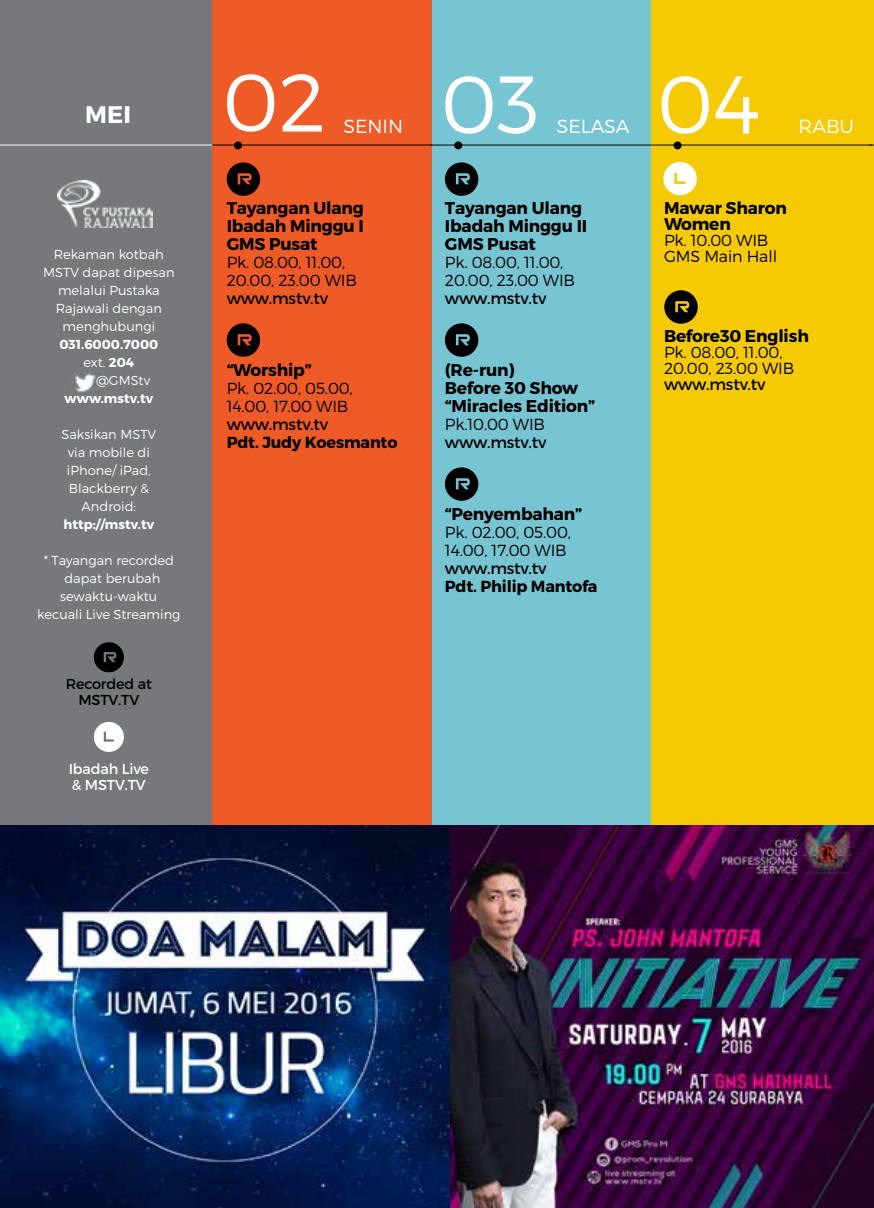
<style>
.page{position:relative;width:874px;height:1208px;background:#fff}
.page>*{position:absolute;margin:0;border:0;box-sizing:border-box;transform-origin:0 0}
.t1{font:300 81.6px "Montserrat";color:#fff}
.t2{font:700 24px "Montserrat";color:#fff}
.t3{font:300 19px "Montserrat";color:#fff}
.t4{font:700 17px/18px "Montserrat";letter-spacing:-.01em;color:#000}
.t5{font:300 16px/18px "Montserrat";letter-spacing:-.01em;color:#000}
.t6{font:16px "Montserrat";letter-spacing:-.01em;color:#000}
.t7{font:700 16px "Montserrat";letter-spacing:-.01em;color:#000}
.t8{font:14.4px/16.2px "Montserrat";letter-spacing:-.01em;color:#fff}
.t9{font:14.4px/16.2px "Montserrat";letter-spacing:-.01em;color:#000;text-align:center}
.t10{font:300 13px/18px "Montserrat";color:#fff;text-align:center}
.t11{font:700 13px/18px "Montserrat";color:#fff;text-align:center}
.s1{font-weight:300}
</style>
<div class="page">
<div style="left:0;top:0;width:217px;height:827px;background:#77787b"></div>
<div style="left:432px;top:0;width:220px;height:827px;background:#77c5d2"></div>
<div style="left:212px;top:0;width:220px;height:827px;background:#ee5b27"></div>
<div style="left:651px;top:0;width:222px;height:827px;background:#f5ca02"></div>
<img style="left:58px;top:180px;width:95px;height:47px">
<svg style="left:226px;top:162px;width:34px;height:34px"></svg>
<img style="left:75px;top:373px;width:21px;height:19px">
<svg style="left:226px;top:323px;width:34px;height:34px"></svg>
<svg style="left:444px;top:162px;width:34px;height:34px"></svg>
<svg style="left:444px;top:323px;width:34px;height:34px"></svg>
<svg style="left:444px;top:467px;width:34px;height:34px"></svg>
<svg style="left:664px;top:290px;width:33px;height:34px"></svg>
<div style="left:234px;top:141px;width:8px;height:8px;background:#000;border-radius:50%"></div>
<hr style="left:212px;top:145px;width:220px;height:1px;background:#000">
<div style="left:454px;top:141px;width:8px;height:8px;background:#000;border-radius:50%"></div>
<hr style="left:430px;top:145px;width:222px;height:1px;background:#000">
<div style="left:673px;top:141px;width:8px;height:8px;background:#000;border-radius:50%"></div>
<hr style="left:652px;top:145px;width:219px;height:1px;background:#000">
<svg style="left:94px;top:642px;width:30px;height:30px"></svg>
<svg style="left:94px;top:722px;width:30px;height:30px"></svg>
<hr style="left:0;top:145px;width:212px;height:1px;background:#fff">
<svg style="left:663px;top:162px;width:33px;height:33px"></svg>
<img style="left:449px;top:825px;width:424px;height:383px">
<img style="left:0;top:825px;width:449px;height:383px">
<h2 class="t2" style="left:85px;top:100px;width:44px">MEI</h2>
<p class="t10" style="left:43px;top:245px;width:133px">Rekaman kotbah<br>MSTV dapat dipesan melalui Pustaka<br>Rajawali dengan menghubungi</p>
<p class="t11" style="left:59px;top:335px;width:100px">031.6000.7000 <span class="s1">ext.</span> 204</p>
<p class="t10" style="left:96px;top:371px;width:56px">@GMStv</p>
<p class="t11" style="left:65px;top:390px;width:90px">www.mstv.tv</p>
<p class="t10" style="left:61px;top:425px;width:96px">Saksikan MSTV via mobile di iPhone/ iPad,<br>Blackberry &amp;<br>Android:</p>
<p class="t11" style="left:64px;top:516px;width:92px">http://mstv.tv</p>
<p class="t10" style="left:37px;top:551px;width:145px">* Tayangan recorded dapat berubah sewaktu-waktu kecuali Live Streaming</p>
<p class="t9" style="left:66px;top:675px;width:88px">Recorded at<br>MSTV.TV</p>
<p class="t8" style="left:69px;top:761px;width:82px">Ibadah Live &amp; MSTV.TV</p>
<h1 class="t1" style="left:223px;top:53px;width:105px">02</h1>
<h3 class="t3" style="left:343px;top:114px;width:61px">SENIN</h3>
<h3 class="t4" style="left:226px;top:199px;width:139px">Tayangan Ulang<br>Ibadah Minggu I<br>GMS Pusat</h3>
<p class="t5" style="left:226px;top:253px;width:132px">Pk. 08.00, 11.00,<br>20.00, 23.00 WIB</p>
<p class="t6" style="left:226px;top:288px;width:103px">www.mstv.tv</p>
<h3 class="t4" style="left:226px;top:361px;width:86px">“Worship”</h3>
<p class="t5" style="left:226px;top:379px;width:127px">Pk. 02.00, 05.00,<br>14.00, 17.00 WIB</p>
<p class="t6" style="left:226px;top:414px;width:103px">www.mstv.tv</p>
<p class="t7" style="left:226px;top:432px;width:172px">Pdt. Judy Koesmanto</p>
<h1 class="t1" style="left:441px;top:55px;width:100px">03</h1>
<h3 class="t3" style="left:556px;top:114px;width:74px">SELASA</h3>
<h3 class="t4" style="left:444px;top:199px;width:139px;text-align:justify">Tayangan Ulang Ibadah Minggu II GMS Pusat</h3>
<p class="t5" style="left:444px;top:253px;width:132px">Pk. 08.00, 11.00,<br>20.00, 23.00 WIB</p>
<p class="t6" style="left:444px;top:288px;width:103px">www.mstv.tv</p>
<h3 class="t4" style="left:444px;top:361px;width:152px">(Re-run)<br>Before 30 Show “Miracles Edition”</h3>
<p class="t5" style="left:444px;top:415px;width:102px">Pk.10.00 WIB</p>
<p class="t6" style="left:444px;top:432px;width:103px">www.mstv.tv</p>
<h3 class="t4" style="left:444px;top:505px;width:139px">“Penyembahan”</h3>
<p class="t5" style="left:444px;top:523px;width:127px">Pk. 02.00, 05.00,<br>14.00, 17.00 WIB</p>
<p class="t6" style="left:444px;top:558px;width:103px">www.mstv.tv</p>
<p class="t7" style="left:444px;top:576px;width:154px">Pdt. Philip Mantofa</p>
<h1 class="t1" style="left:657px;top:55px;width:104px">04</h1>
<h3 class="t3" style="left:798px;top:114px;width:57px">RABU</h3>
<h3 class="t4" style="left:663px;top:200px;width:124px;line-height:16px">Mawar Sharon<br>Women</h3>
<p class="t5" style="left:663px;top:232px;width:114px;line-height:16px">Pk. 10.00 WIB<br>GMS Main Hall</p>
<h3 class="t4" style="left:663px;top:327px;width:146px">Before30 English</h3>
<p class="t5" style="left:663px;top:344px;width:132px;line-height:16px">Pk. 08.00, 11.00,<br>20.00, 23.00 WIB</p>
<p class="t6" style="left:663px;top:374px;width:103px">www.mstv.tv</p>
</div>
